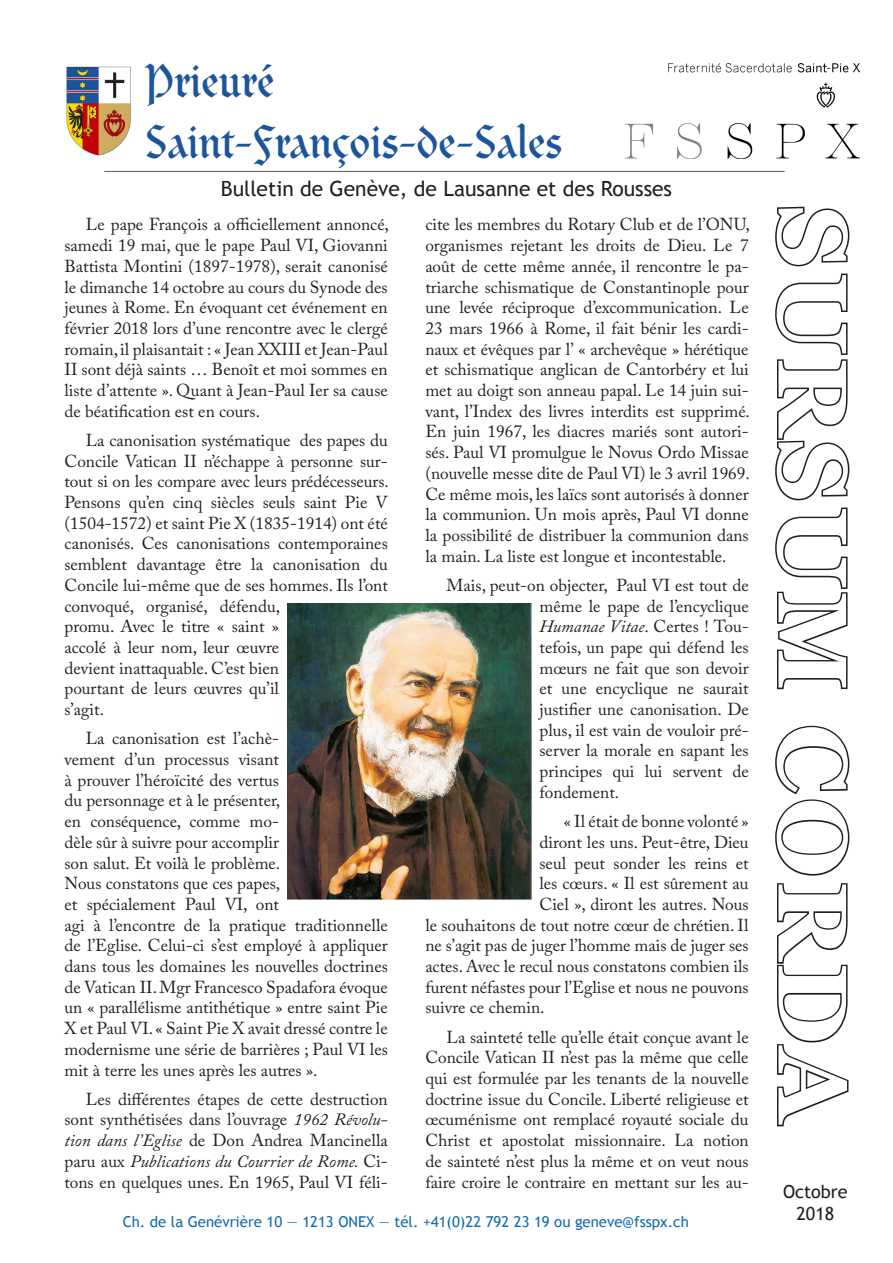
<style>
.page{position:relative;width:893px;height:1263px;background:#fff}
.page>*{position:absolute;margin:0;border:0;box-sizing:border-box;transform-origin:0 0}
.Légende{font:700 97.5px "Georgia";letter-spacing:.04em;color:#fff}
.t1{font:47.1px "Clairvaux LT Std";color:#1c559b}
.t2{font:21px "Trebuchet MS";color:#231f20}
.t3{font:18px "Trebuchet MS";color:#231f20}
.t4{font:17.25px/20.7px "Adobe Caslon Pro";color:#231f20;text-align:justify}
.Légende-2{font:15px "Trebuchet MS";color:#126cae}
.s1{font-style:italic}
</style>
<div class="page">
<svg style="left:775px;top:206px;width:75px;height:484px"></svg>
<svg style="left:775px;top:725px;width:75px;height:402px"></svg>
<hr style="left:104px;top:171px;width:681px;height:1px;background:#5c5c5f">
<img style="left:66px;top:66px;width:65px;height:90px">
<img style="left:626px;top:64px;width:234px;height:94px">
<img style="left:288px;top:604px;width:243px;height:296px">
<p class="t1" style="left:145px;top:53px;width:131px">Prieuré</p>
<p class="t1" style="left:145px;top:114px;width:419px">Saint-François-de-Sales</p>
<p class="t2" style="left:221px;top:176px;width:453px">Bulletin de Genève, de Lausanne et des Rousses</p>
<p class="t4" style="left:64px;top:214px;width:326px;text-indent:21px">Le pape François a officiellement annoncé, samedi 19 mai, que le pape Paul VI, Giovanni Battista Montini (1897-1978), serait canonisé le dimanche 14 octobre au cours du Synode des jeunes à Rome. En évoquant cet événement en février 2018 lors d’une rencontre avec le clergé romain, il plaisantait : « Jean XXIII et Jean-Paul II sont déjà saints … Benoît et moi sommes en liste d’attente ». Quant à Jean-Paul Ier sa cause de béatification est en cours.</p>
<p class="t4" style="left:64px;top:430px;width:326px;text-align:left;text-indent:21px">La canonisation systématique des papes du Concile Vatican II n’échappe à personne sur&shy;tout si on les compare avec leurs prédécesseurs.<br>Pensons qu’en cinq siècles seuls saint Pie V (1504-1572) et saint Pie X (1835-1914) ont été canonisés. Ces canonisations contemporaines semblent davantage être la canonisation du Concile lui-même que de ses hommes. Ils l’ont convoqué, organisé, défendu,<br>promu. Avec le titre « saint »<br>accolé à leur nom, leur œuvre<br>devient inattaquable. C’est bien<br>pourtant de leurs œuvres qu’il<br>s’agit.</p>
<p class="t4" style="left:64px;top:728px;width:325px;text-align:left;text-indent:21px">La canonisation est l’achè-<br>vement d’un processus visant<br>à prouver l’héroïcité des vertus<br>du personnage et à le présenter,<br>en conséquence, comme mo-<br>dèle sûr à suivre pour accomplir<br>son salut. Et voilà le problème.<br>Nous constatons que ces papes,<br>et spécialement Paul VI, ont<br>agi à l’encontre de la pratique traditionnelle de l’Eglise. Celui-ci s’est employé à appliquer dans tous les domaines les nouvelles doctrines de Vatican II. Mgr Francesco Spadafora évoque un « parallélisme antithétique » entre saint Pie X et Paul VI. « Saint Pie X avait dressé contre le modernisme une série de barrières ; Paul VI les mit à terre les unes après les autres ».</p>
<p class="t4" style="left:64px;top:1088px;width:325px;text-indent:21px">Les différentes étapes de cette destruction sont synthétisées dans l’ouvrage <span class="s1">1962 Révolu&shy;tion dans l’Eglise</span> de Don Andrea Mancinella paru aux <span class="s1">Publications du Courrier de Rome.</span> Ci&shy;tons en quelques unes. En 1965, Paul VI féli-</p>
<p class="t4" style="left:425px;top:214px;width:326px">cite les membres du Rotary Club et de l’ONU, organismes rejetant les droits de Dieu. Le 7 août de cette même année, il rencontre le pa&shy;triarche schismatique de Constantinople pour une levée réciproque d’excommunication. Le 23 mars 1966 à Rome, il fait bénir les cardi&shy;naux et évêques par l’ « archevêque » hérétique et schismatique anglican de Cantorbéry et lui met au doigt son anneau papal. Le 14 juin sui&shy;vant, l’Index des livres interdits est supprimé.<br>En juin 1967, les diacres mariés sont autori&shy;sés. Paul VI promulgue le Novus Ordo Missae (nouvelle messe dite de Paul VI) le 3 avril 1969.<br>Ce même mois, les laïcs sont autorisés à donner la communion. Un mois après, Paul VI donne la possibilité de distribuer la communion dans la main. La liste est longue et incontestable.</p>
<p class="t4" style="left:539px;top:574px;width:211px;text-indent:-93px">Mais, peut-on objecter, Paul VI est tout de même le pape de l’encyclique <span class="s1">Humanae Vitae</span>. Certes ! Tou&shy;tefois, un pape qui défend les mœurs ne fait que son devoir et une encyclique ne saurait justifier une canonisation. De plus, il est vain de vouloir pré&shy;server la morale en sapant les principes qui lui servent de fondement.</p>
<p class="t4" style="left:564px;top:811px;width:186px">« Il était de bonne volonté »</p>
<p class="t4" style="left:539px;top:831px;width:211px">diront les uns. Peut-être, Dieu</p>
<p class="t4" style="left:539px;top:852px;width:211px">seul peut sonder les reins et</p>
<p class="t4" style="left:539px;top:873px;width:211px">les cœurs. « Il est sûrement au</p>
<p class="t4" style="left:539px;top:894px;width:211px">Ciel », diront les autres. Nous</p>
<p class="t4" style="left:425px;top:914px;width:325px">le souhaitons de tout notre cœur de chrétien. Il</p>
<p class="t4" style="left:425px;top:935px;width:325px">ne s’agit pas de juger l’homme mais de juger ses</p>
<p class="t4" style="left:425px;top:956px;width:325px">actes. Avec le recul nous constatons combien ils</p>
<p class="t4" style="left:425px;top:976px;width:325px">furent néfastes pour l’Eglise et nous ne pouvons</p>
<p class="t4" style="left:425px;top:997px;width:121px">suivre ce chemin.</p>
<p class="t4" style="left:425px;top:1026px;width:325px;text-indent:21px">La sainteté telle qu’elle était conçue avant le Concile Vatican II n’est pas la même que celle qui est formulée par les tenants de la nouvelle doctrine issue du Concile. Liberté religieuse et œcuménisme ont remplacé royauté sociale du Christ et apostolat missionnaire. La notion de sainteté n’est plus la même et on veut nous faire croire le contraire en mettant sur les au-</p>
<p class="Légende-2" style="left:123px;top:1212px;width:568px">Ch. de la Genévrière 10 — 1213 ONEX — tél. +41(0)22 792 23 19 ou geneve@fsspx.ch</p>
<p class="Légende" style="left:886px;top:205px;width:923px;rotate:90deg">SURSUM CORDA</p>
<p class="t3" style="left:783px;top:1181px;width:66px">Octobre</p>
<p class="t3" style="left:796px;top:1203px;width:39px">2018</p>
</div>
